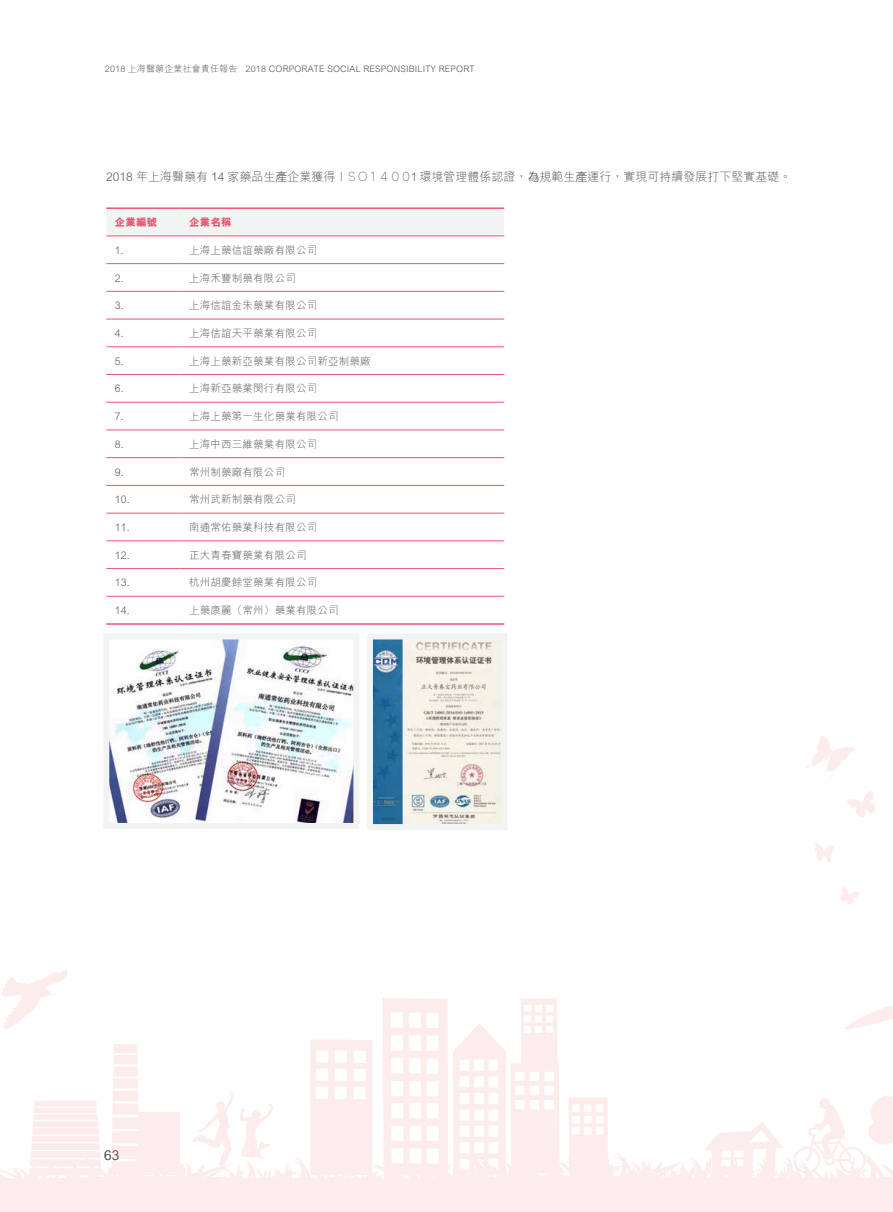
<style>
.page{position:relative;width:893px;height:1212px;background:#fff}
.page>*{position:absolute;margin:0;border:0;box-sizing:border-box;transform-origin:0 0}
.t1{font:300 13.5px "M Hei HK";color:#595757}
.t2{font:300 12px "M Hei HK";color:#595757}
.t3{font:300 10.5px "M Hei HK";letter-spacing:.015em;color:#595757}
.t4{font:800 10.5px "M Hei HK";letter-spacing:.015em;color:#e45872}
.t5{font:300 9px "M Hei HK";letter-spacing:.015em;color:#595757}
.s1{font-family:"FZLTXHK";font-weight:400}
</style>
<div class="page">
<svg style="left:705px;top:1122px;width:78px;height:29px"></svg>
<svg style="left:310px;top:1040px;width:62px;height:111px"></svg>
<svg style="left:240px;top:1104px;width:33px;height:47px"></svg>
<svg style="left:193px;top:1090px;width:40px;height:61px"></svg>
<svg style="left:1px;top:969px;width:66px;height:60px"></svg>
<svg style="left:569px;top:1098px;width:39px;height:53px"></svg>
<svg style="left:383px;top:998px;width:176px;height:153px"></svg>
<div style="left:34px;top:1101px;width:63px;height:5px;background:#fcecec"></div>
<div style="left:34px;top:1107px;width:63px;height:6px;background:#fcecec"></div>
<div style="left:33px;top:1114px;width:65px;height:6px;background:#fcecec"></div>
<div style="left:33px;top:1121px;width:65px;height:6px;background:#fcecec"></div>
<svg style="left:31px;top:1128px;width:69px;height:22px"></svg>
<div style="left:114px;top:1044px;width:23px;height:9px;background:#fcecec"></div>
<div style="left:114px;top:1055px;width:23px;height:9px;background:#fcecec"></div>
<div style="left:113px;top:1066px;width:25px;height:10px;background:#fcecec"></div>
<div style="left:113px;top:1078px;width:25px;height:10px;background:#fcecec"></div>
<div style="left:113px;top:1090px;width:25px;height:11px;background:#fcecec"></div>
<div style="left:112px;top:1103px;width:27px;height:12px;background:#fcecec"></div>
<div style="left:112px;top:1117px;width:27px;height:12px;background:#fcecec"></div>
<div style="left:112px;top:1131px;width:27px;height:12px;background:#fcecec"></div>
<div style="left:111px;top:1146px;width:28px;height:13px;background:#fcecec"></div>
<div style="left:138px;top:1112px;width:41px;height:63px;background:#fcecec"></div>
<svg style="left:0;top:1151px;width:893px;height:61px;fill:#fcecec"></svg>
<svg style="left:806px;top:736px;width:48px;height:41px"></svg>
<svg style="left:814px;top:843px;width:20px;height:19px"></svg>
<svg style="left:847px;top:791px;width:28px;height:26px"></svg>
<svg style="left:793px;top:886px;width:100px;height:294px"></svg>
<div style="left:107px;top:209px;width:397px;height:26px;background:#f2f3f3"></div>
<hr style="left:106px;top:263px;width:75px;height:1px;background:#e45872">
<hr style="left:181px;top:263px;width:323px;height:1px;background:#e45872">
<hr style="left:106px;top:291px;width:75px;height:1px;background:#e45872">
<hr style="left:181px;top:291px;width:323px;height:1px;background:#e45872">
<hr style="left:106px;top:319px;width:75px;height:1px;background:#e45872">
<hr style="left:181px;top:319px;width:323px;height:1px;background:#e45872">
<hr style="left:106px;top:346px;width:75px;height:1px;background:#e45872">
<hr style="left:181px;top:346px;width:323px;height:1px;background:#e45872">
<hr style="left:106px;top:374px;width:75px;height:1px;background:#e45872">
<hr style="left:181px;top:374px;width:323px;height:1px;background:#e45872">
<hr style="left:106px;top:402px;width:75px;height:1px;background:#e45872">
<hr style="left:181px;top:402px;width:323px;height:1px;background:#e45872">
<hr style="left:106px;top:430px;width:75px;height:1px;background:#e45872">
<hr style="left:181px;top:430px;width:323px;height:1px;background:#e45872">
<hr style="left:106px;top:457px;width:75px;height:1px;background:#e45872">
<hr style="left:181px;top:457px;width:323px;height:1px;background:#e45872">
<hr style="left:106px;top:568px;width:75px;height:1px;background:#e45872">
<hr style="left:181px;top:568px;width:323px;height:1px;background:#e45872">
<hr style="left:106px;top:540px;width:75px;height:1px;background:#e45872">
<hr style="left:181px;top:540px;width:323px;height:1px;background:#e45872">
<hr style="left:106px;top:235px;width:75px;height:1px;background:#e45872">
<hr style="left:181px;top:235px;width:323px;height:1px;background:#e45872">
<hr style="left:106px;top:485px;width:75px;height:1px;background:#e45872">
<hr style="left:181px;top:485px;width:323px;height:1px;background:#e45872">
<hr style="left:106px;top:513px;width:75px;height:1px;background:#e45872">
<hr style="left:181px;top:513px;width:323px;height:1px;background:#e45872">
<hr style="left:106px;top:207px;width:75px;height:2px;background:#e45872">
<hr style="left:181px;top:207px;width:323px;height:2px;background:#e45872">
<hr style="left:106px;top:596px;width:75px;height:1px;background:#e45872">
<hr style="left:181px;top:596px;width:323px;height:1px;background:#e45872">
<hr style="left:106px;top:623px;width:75px;height:2px;background:#e45872">
<hr style="left:181px;top:623px;width:323px;height:2px;background:#e45872">
<img style="left:374px;top:640px;width:126px;height:183px">
<div style="left:367px;top:633px;width:140px;height:197px;border:6px solid #f2f3f3"></div>
<img style="left:110px;top:640px;width:242px;height:182px">
<div style="left:103px;top:633px;width:256px;height:196px;border:6px solid #f2f3f3"></div>
<p class="t5" style="left:105px;top:62px;width:371px">2018 上海醫藥企業社會責任報告 2018 CORPORATE SOCIAL RESPONSIBILITY REPORT</p>
<p class="t2" style="left:106px;top:168px;width:687px">2018 年上海醫藥有 14 家藥品生<span class="s1">產</span>企業獲得ＩＳＯ１４００1 環境管理體係認證，<span class="s1">為</span>規範生<span class="s1">產</span>運行，實現可持續發展打下堅實基礎。</p>
<p class="t4" style="left:115px;top:215px;width:44px">企業編號</p>
<p class="t4" style="left:189px;top:215px;width:44px">企業名稱</p>
<p class="t3" style="left:115px;top:243px;width:10px">1.</p>
<p class="t3" style="left:189px;top:243px;width:129px">上海上藥信誼藥廠有限公司</p>
<p class="t3" style="left:115px;top:270px;width:10px">2.</p>
<p class="t3" style="left:189px;top:270px;width:108px">上海禾豐制藥有限公司</p>
<p class="t3" style="left:115px;top:298px;width:10px">3.</p>
<p class="t3" style="left:189px;top:298px;width:129px">上海信誼金朱藥業有限公司</p>
<p class="t3" style="left:115px;top:326px;width:10px">4.</p>
<p class="t3" style="left:189px;top:326px;width:129px">上海信誼天平藥業有限公司</p>
<p class="t3" style="left:115px;top:353px;width:10px">5.</p>
<p class="t3" style="left:189px;top:353px;width:183px">上海上藥新亞藥業有限公司新亞制藥廠</p>
<p class="t3" style="left:115px;top:381px;width:10px">6.</p>
<p class="t3" style="left:189px;top:381px;width:129px">上海新亞藥業閔行有限公司</p>
<p class="t3" style="left:115px;top:409px;width:10px">7.</p>
<p class="t3" style="left:189px;top:409px;width:151px">上海上藥第一生化藥業有限公司</p>
<p class="t3" style="left:115px;top:437px;width:10px">8.</p>
<p class="t3" style="left:189px;top:437px;width:129px">上海中西三維藥業有限公司</p>
<p class="t3" style="left:115px;top:464px;width:10px">9.</p>
<p class="t3" style="left:189px;top:464px;width:97px">常州制藥廠有限公司</p>
<p class="t3" style="left:115px;top:492px;width:16px">10.</p>
<p class="t3" style="left:189px;top:492px;width:108px">常州武新制藥有限公司</p>
<p class="t3" style="left:115px;top:520px;width:16px">11.</p>
<p class="t3" style="left:189px;top:520px;width:129px">南通常佑藥業科技有限公司</p>
<p class="t3" style="left:115px;top:547px;width:16px">12.</p>
<p class="t3" style="left:189px;top:547px;width:119px">正大青春寶藥業有限公司</p>
<p class="t3" style="left:115px;top:575px;width:16px">13.</p>
<p class="t3" style="left:189px;top:575px;width:129px">杭州胡慶餘堂藥業有限公司</p>
<p class="t3" style="left:115px;top:603px;width:16px">14.</p>
<p class="t3" style="left:189px;top:603px;width:151px">上藥康麗（常州）藥業有限公司</p>
<p class="t1" style="left:104px;top:1146px;width:17px">63</p>
</div>
